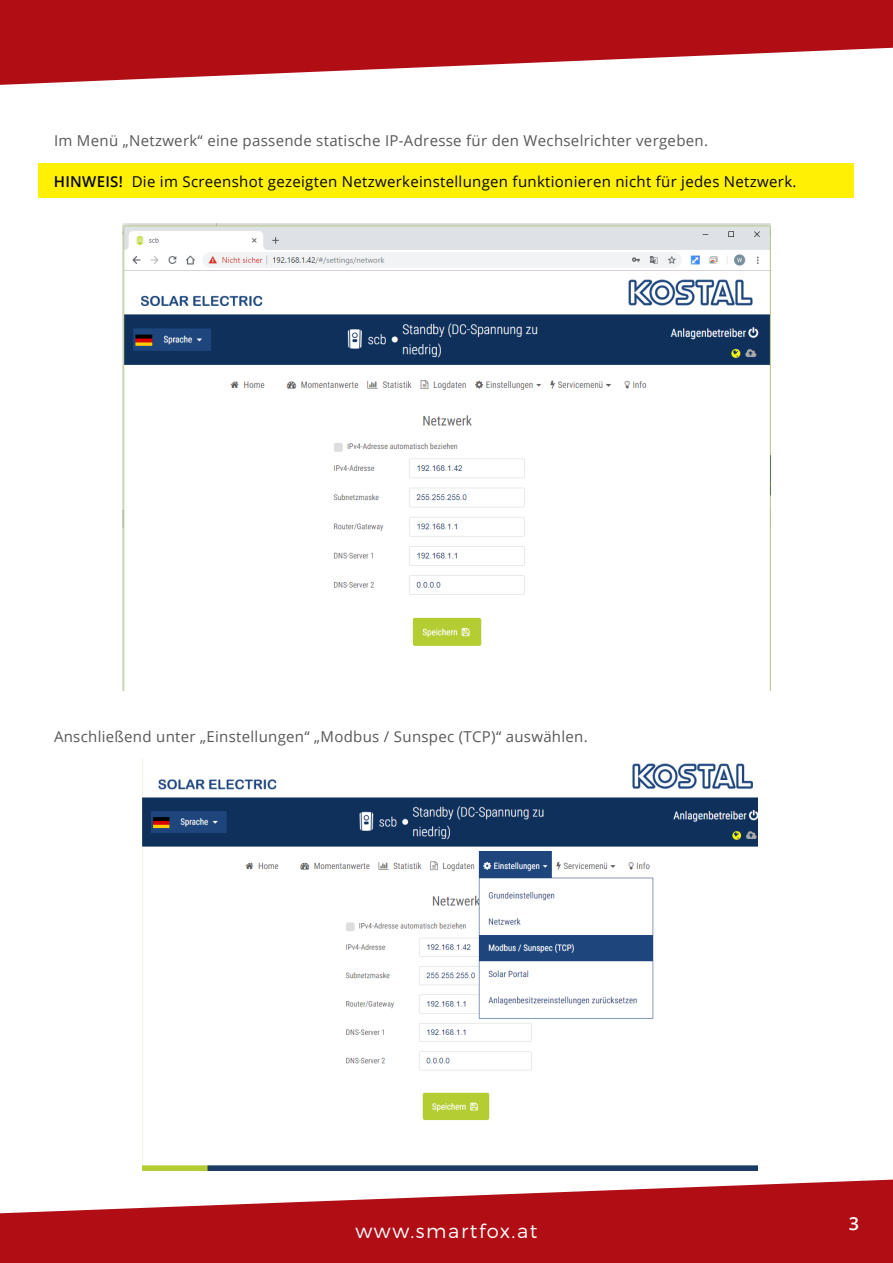
<style>
.page{position:relative;width:893px;height:1263px;background:#fff}
.page>*{position:absolute;margin:0;border:0;box-sizing:border-box;transform-origin:0 0}
.t1{font:300 19.5px "Montserrat";letter-spacing:.08em;color:#fff}
.t2{font:600 18px "Open Sans";color:#fff}
.BASE_TEXT{font:15px "Open Sans";letter-spacing:.02em;color:#57585a}
.Base_Text{font:15px "Open Sans";letter-spacing:.02em;color:#040503}
.s1{font-weight:600}
</style>
<div class="page">
<svg style="left:0;top:1179px;width:893px;height:84px;fill:#b00d15"></svg>
<img style="left:122px;top:223px;width:649px;height:468px">
<img style="left:142px;top:758px;width:616px;height:412px">
<svg style="left:0;top:0;width:893px;height:85px;fill:#b00d15"></svg>
<div style="left:39px;top:163px;width:815px;height:35px;background:#fff101"></div>
<p class="BASE_TEXT" style="left:54px;top:131px;width:656px">Im Menü „Netzwerk“ eine passende statische IP-Adresse für den Wechselrichter vergeben.</p>
<p class="Base_Text" style="left:54px;top:171px;width:744px"><span class="s1">HINWEIS!</span> Die im Screenshot gezeigten Netzwerkeinstellungen funktionieren nicht für jedes Netzwerk.</p>
<p class="BASE_TEXT" style="left:54px;top:727px;width:535px">Anschließend unter „Einstellungen“ „Modbus / Sunspec (TCP)“ auswählen.</p>
<h1 class="t1" style="left:355px;top:1219px;width:183px">www.smartfox.at</h1>
<p class="t2" style="left:849px;top:1211px;width:12px">3</p>
</div>
